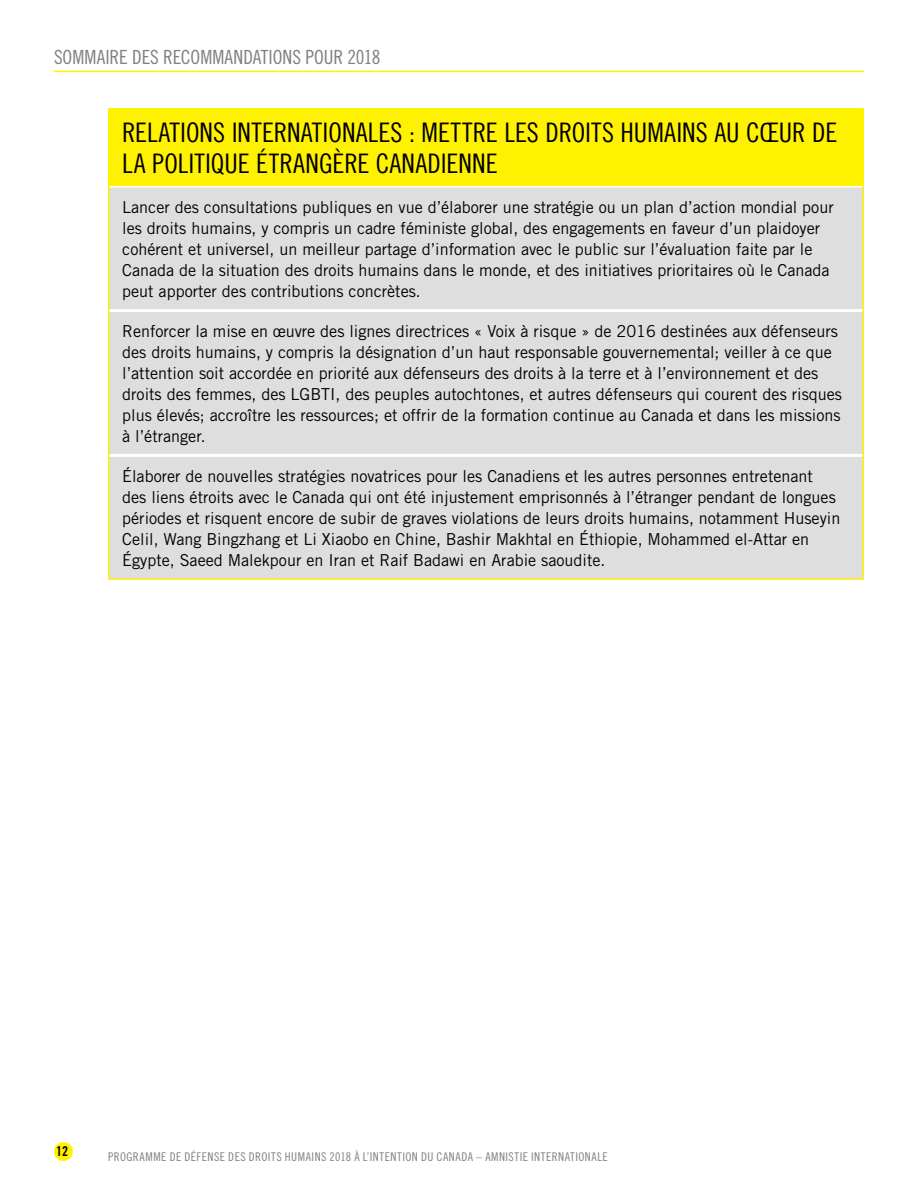
<style>
.page{position:relative;width:918px;height:1188px;background:#fff}
.page>*{position:absolute;margin:0;border:0;box-sizing:border-box;transform-origin:0 0}
.t1{font:27px/31.5px "Amnesty Trade Gothic Cn 18";color:#000}
.t2{font:19.5px "Trade Gothic Cond Eighteen";letter-spacing:-.005em;color:#817f80}
.t3{font:16.5px/21px "Trade Gothic";color:#000}
.t4{font:13.5px "Amnesty Trade Gothic Bd Cn 20";color:#000}
.t5{font:12px "Trade Gothic Cond Eighteen";letter-spacing:.04em;color:#817f80}
</style>
<div class="page">
<div style="left:54px;top:1142px;width:19px;height:19px;background:#fff200;border-radius:50%"></div>
<hr style="left:54px;top:71px;width:810px;height:1px;background:#fff200">
<div style="left:109px;top:109px;width:754px;height:78px;background:#fff200"></div>
<div style="left:110px;top:187px;width:752px;height:391px;background:#dfdede"></div>
<hr style="left:862px;top:109px;width:2px;height:78px;background:#fff200">
<hr style="left:108px;top:187px;width:2px;height:124px;background:#fff200">
<hr style="left:862px;top:187px;width:2px;height:124px;background:#fff200">
<hr style="left:108px;top:311px;width:2px;height:144px;background:#fff200">
<hr style="left:862px;top:311px;width:2px;height:144px;background:#fff200">
<hr style="left:108px;top:455px;width:2px;height:123px;background:#fff200">
<hr style="left:862px;top:455px;width:2px;height:123px;background:#fff200">
<hr style="left:108px;top:578px;width:756px;height:2px;background:#fff200">
<hr style="left:110px;top:309px;width:752px;height:3px;background:#fff">
<hr style="left:110px;top:454px;width:752px;height:3px;background:#fff">
<hr style="left:108px;top:108px;width:756px;height:2px;background:#fff200">
<hr style="left:108px;top:109px;width:2px;height:78px;background:#fff200">
<hr style="left:110px;top:186px;width:752px;height:1px;background:#fff">
<p class="t2" style="left:54px;top:45px;width:328px">SOMMAIRE DES RECOMMANDATIONS POUR 2018</p>
<h1 class="t1" style="left:122px;top:116px;width:717px">RELATIONS INTERNATIONALES : METTRE LES DROITS HUMAINS AU CŒUR DE<br>LA POLITIQUE ÉTRANGÈRE CANADIENNE</h1>
<p class="t3" style="left:122px;top:196px;width:713px">Lancer des consultations publiques en vue d’élaborer une stratégie ou un plan d’action mondial pour les droits humains, y compris un cadre féministe global, des engagements en faveur d’un plaidoyer cohérent et universel, un meilleur partage d’information avec le public sur l’évaluation faite par le Canada de la situation des droits humains dans le monde, et des initiatives prioritaires où le Canada peut apporter des contributions concrètes.</p>
<p class="t3" style="left:122px;top:320px;width:721px">Renforcer la mise en œuvre des lignes directrices « Voix à risque » de 2016 destinées aux défenseurs des droits humains, y compris la désignation d’un haut responsable gouvernemental; veiller à ce que l’attention soit accordée en priorité aux défenseurs des droits à la terre et à l’environnement et des droits des femmes, des LGBTI, des peuples autochtones, et autres défenseurs qui courent des risques plus élevés; accroître les ressources; et offrir de la formation continue au Canada et dans les missions à l’étranger.</p>
<p class="t3" style="left:122px;top:465px;width:720px">Élaborer de nouvelles stratégies novatrices pour les Canadiens et les autres personnes entretenant des liens étroits avec le Canada qui ont été injustement emprisonnés à l’étranger pendant de longues périodes et risquent encore de subir de graves violations de leurs droits humains, notamment Huseyin Celil, Wang Bingzhang et Li Xiaobo en Chine, Bashir Makhtal en Éthiopie, Mohammed el-Attar en Égypte, Saeed Malekpour en Iran et Raif Badawi en Arabie saoudite.</p>
<p class="t4" style="left:56px;top:1143px;width:13px">12</p>
<p class="t5" style="left:108px;top:1150px;width:501px">PROGRAMME DE DÉFENSE DES DROITS HUMAINS 2018 À L’INTENTION DU CANADA – AMNISTIE INTERNATIONALE</p>
</div>
